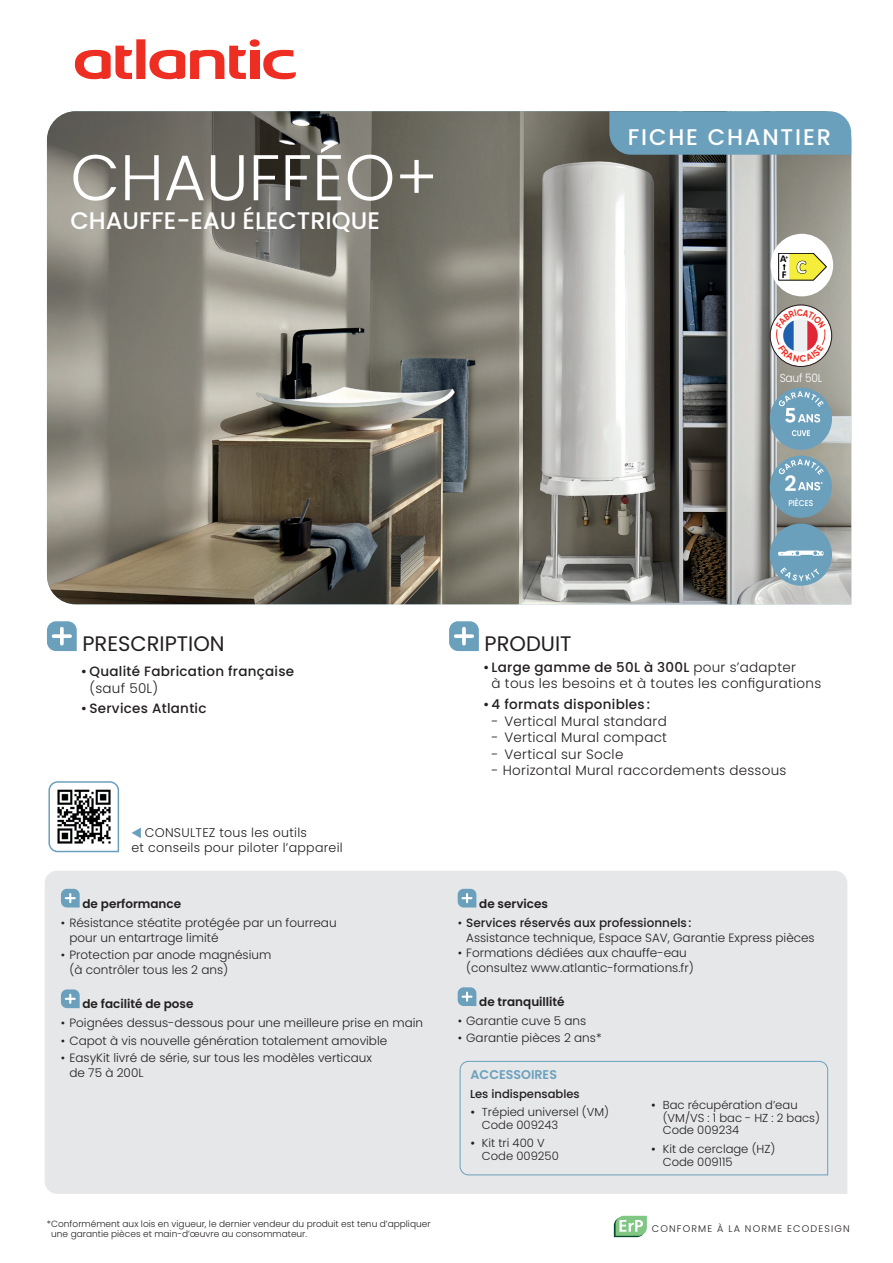
<style>
.page{position:relative;width:893px;height:1263px;background:#fff}
.page>*{position:absolute;margin:0;border:0;box-sizing:border-box;transform-origin:0 0}
.t1{font:300 64.5px "Poppins";color:#fff}
.t2{font:500 24px "Poppins";color:#fff}
.t3{font:500 22.65px "Poppins";letter-spacing:.08em;color:#fff}
.t4{font:600 21.15px "Poppins";color:#fff}
.t5{font:21px "Poppins";color:#231f20}
.t6{font:700 18.45px "Calibri";color:#fff}
.t7{font:300 13.5px/16.5px "Poppins";letter-spacing:.02em;color:#231f20}
.t8{font:500 13.5px "Poppins";letter-spacing:.02em;color:#231f20}
.t9{font:300 12.6px/15.1px "Poppins";letter-spacing:.02em;color:#231f20}
.t10{font:600 12.6px "Poppins";color:#6ba0bd}
.t11{font:300 12px/15px "Poppins";color:#231f20}
.t12{font:600 12px "Poppins";color:#231f20}
.t13{font:300 11.55px/12.6px "Poppins";color:#231f20}
.t14{font:500 11.55px "Poppins";color:#231f20}
.t15{font:300 11.55px "Poppins";letter-spacing:-.02em;color:#fff;scale:.92 1}
.t16{font:700 10.5px/15.8px "Calibri";color:#000001}
.t17{font:300 9.6px "Poppins";letter-spacing:.12em;color:#231f20}
.t18{font:300 9px/10.5px "Poppins";color:#231f20}
.t19{font:500 8.4px "Poppins";color:#fff;scale:.9 1}
.s1{font-weight:500}
</style>
<div class="page">
<div style="left:45px;top:871px;width:802px;height:323px;background:#e6e7e9"></div>
<img style="left:47px;top:111px;width:804px;height:493px">
<div style="left:770px;top:388px;width:62px;height:62px;background:#6ba0bd;border-radius:50%"></div>
<svg style="left:779px;top:391px;width:45px;height:32px"></svg>
<svg style="left:792px;top:430px;width:18px;height:6px"></svg>
<div style="left:770px;top:456px;width:62px;height:62px;background:#6ba0bd;border-radius:50%"></div>
<svg style="left:779px;top:459px;width:45px;height:16px"></svg>
<svg style="left:798px;top:482px;width:25px;height:8px"></svg>
<svg style="left:770px;top:305px;width:62px;height:61px"></svg>
<div style="left:770px;top:305px;width:62px;height:62px;border:1px solid #231f20;border-radius:50%"></div>
<div style="left:609px;top:111px;width:242px;height:44px;background:#6ba0bd"></div>
<svg style="left:75px;top:39px;width:221px;height:41px"></svg>
<svg style="left:47px;top:621px;width:30px;height:30px"></svg>
<svg style="left:60px;top:629px;width:4px;height:15px"></svg>
<svg style="left:54px;top:634px;width:16px;height:4px"></svg>
<svg style="left:61px;top:889px;width:19px;height:18px"></svg>
<svg style="left:61px;top:989px;width:19px;height:19px"></svg>
<svg style="left:458px;top:889px;width:18px;height:18px"></svg>
<svg style="left:458px;top:987px;width:18px;height:19px"></svg>
<svg style="left:449px;top:621px;width:30px;height:30px"></svg>
<svg style="left:462px;top:629px;width:4px;height:15px"></svg>
<svg style="left:456px;top:634px;width:16px;height:4px"></svg>
<svg style="left:614px;top:1216px;width:33px;height:21px"></svg>
<svg style="left:132px;top:827px;width:9px;height:11px"></svg>
<svg style="left:48px;top:781px;width:72px;height:72px"></svg>
<div style="left:459px;top:1060px;width:369px;height:116px;background:#e6e7e9"></div>
<div style="left:770px;top:523px;width:62px;height:63px;background:#6ba0bd;border-radius:50%"></div>
<svg style="left:780px;top:567px;width:39px;height:14px"></svg>
<svg style="left:778px;top:551px;width:46px;height:5px"></svg>
<div style="left:771px;top:234px;width:62px;height:62px;background:#fff;border-radius:50%"></div>
<svg style="left:778px;top:253px;width:49px;height:27px"></svg>
<svg style="left:775px;top:309px;width:51px;height:53px"></svg>
<h1 class="t1" style="left:70px;top:140px;width:369px">CHAUFFÉO+</h1>
<h2 class="t2" style="left:70px;top:207px;width:311px">CHAUFFE-EAU ÉLECTRIQUE</h2>
<h3 class="t3" style="left:628px;top:124px;width:205px">FICHE CHANTIER</h3>
<p class="t16" style="left:780px;top:250px;width:10px">A<sup>+<br></sup>F</p>
<h3 class="t6" style="left:796px;top:254px;width:11px">C</h3>
<p class="t15" style="left:780px;top:371px;width:48px">Sauf 50L</p>
<h3 class="t4" style="left:785px;top:471px;width:14px">2</h3>
<p class="t19" style="left:788px;top:498px;width:29px">PIÈCES</p>
<h3 class="t5" style="left:82px;top:631px;width:144px">PRESCRIPTION</h3>
<p class="t8" style="left:81px;top:663px;width:215px">• Qualité Fabrication française</p>
<p class="t7" style="left:89px;top:680px;width:70px">(sauf 50L)</p>
<p class="t8" style="left:81px;top:701px;width:127px">• Services Atlantic</p>
<h3 class="t5" style="left:485px;top:631px;width:88px">PRODUIT</h3>
<p class="t7" style="left:492px;top:659px;width:331px;text-indent:-9px"><span class="s1">• Large gamme de 50L à 300L</span> pour s’adapter<br>à tous les besoins et à toutes les configurations</p>
<p class="t8" style="left:483px;top:696px;width:169px">• 4 formats disponibles :</p>
<p class="t7" style="left:492px;top:713px;width:177px">- Vertical Mural standard</p>
<p class="t7" style="left:492px;top:729px;width:177px">- Vertical Mural compact</p>
<p class="t7" style="left:492px;top:746px;width:133px">- Vertical sur Socle</p>
<p class="t7" style="left:492px;top:762px;width:296px">- Horizontal Mural raccordements dessous</p>
<p class="t9" style="left:132px;top:825px;width:213px;text-indent:13px">CONSULTEZ tous les outils<br>et conseils pour piloter l’appareil</p>
<p class="t12" style="left:83px;top:896px;width:100px">de performance</p>
<p class="t11" style="left:69px;top:915px;width:269px;text-indent:-9px">• Résistance stéatite protégée par un fourreau pour un entartrage limité</p>
<p class="t11" style="left:69px;top:947px;width:203px;text-indent:-9px">• Protection par anode magnésium (à contrôler tous les 2 ans)</p>
<p class="t12" style="left:83px;top:997px;width:112px">de facilité de pose</p>
<p class="t11" style="left:61px;top:1016px;width:364px">• Poignées dessus-dessous pour une meilleure prise en main</p>
<p class="t11" style="left:61px;top:1033px;width:328px">• Capot à vis nouvelle génération totalement amovible</p>
<p class="t11" style="left:69px;top:1050px;width:304px;text-indent:-9px">• EasyKit livré de série, sur tous les modèles verticaux de 75 à 200L</p>
<p class="t12" style="left:479px;top:896px;width:70px">de services</p>
<p class="t11" style="left:466px;top:915px;width:350px;text-indent:-9px">• <span class="s1">Services réservés aux professionnels:<br></span>Assistance technique, Espace SAV, Garantie Express pièces</p>
<p class="t11" style="left:466px;top:945px;width:229px;text-indent:-9px">• Formations dédiées aux chauffe-eau (consultez www.atlantic-formations.fr)</p>
<p class="t12" style="left:479px;top:995px;width:87px">de tranquillité</p>
<p class="t11" style="left:458px;top:1014px;width:130px">• Garantie cuve 5 ans</p>
<p class="t11" style="left:458px;top:1031px;width:145px">• Garantie pièces 2 ans*</p>
<p class="t10" style="left:471px;top:1067px;width:88px">ACCESSOIRES</p>
<p class="t14" style="left:470px;top:1087px;width:111px">Les indispensables</p>
<p class="t13" style="left:482px;top:1106px;width:128px;text-indent:-12px"><span class="s1">•</span> Trépied universel (VM)<br>Code 009243</p>
<p class="t13" style="left:482px;top:1137px;width:78px;text-indent:-12px"><span class="s1">•</span> Kit tri 400 V<br>Code 009250</p>
<p class="t13" style="left:663px;top:1099px;width:159px;text-indent:-12px"><span class="s1">•</span> Bac récupération d’eau (VM/VS : 1 bac - HZ : 2 bacs)<br>Code 009234</p>
<p class="t13" style="left:663px;top:1143px;width:114px;text-indent:-12px"><span class="s1">•</span> Kit de cerclage (HZ)<br>Code 009115</p>
<p class="t18" style="left:51px;top:1218px;width:381px;text-indent:-4px">*Conformément aux lois en vigueur, le dernier vendeur du produit est tenu d’appliquer une garantie pièces et main-d’œuvre au consommateur.</p>
<p class="t17" style="left:652px;top:1223px;width:199px">CONFORME À LA NORME ECODESIGN</p>
</div>
